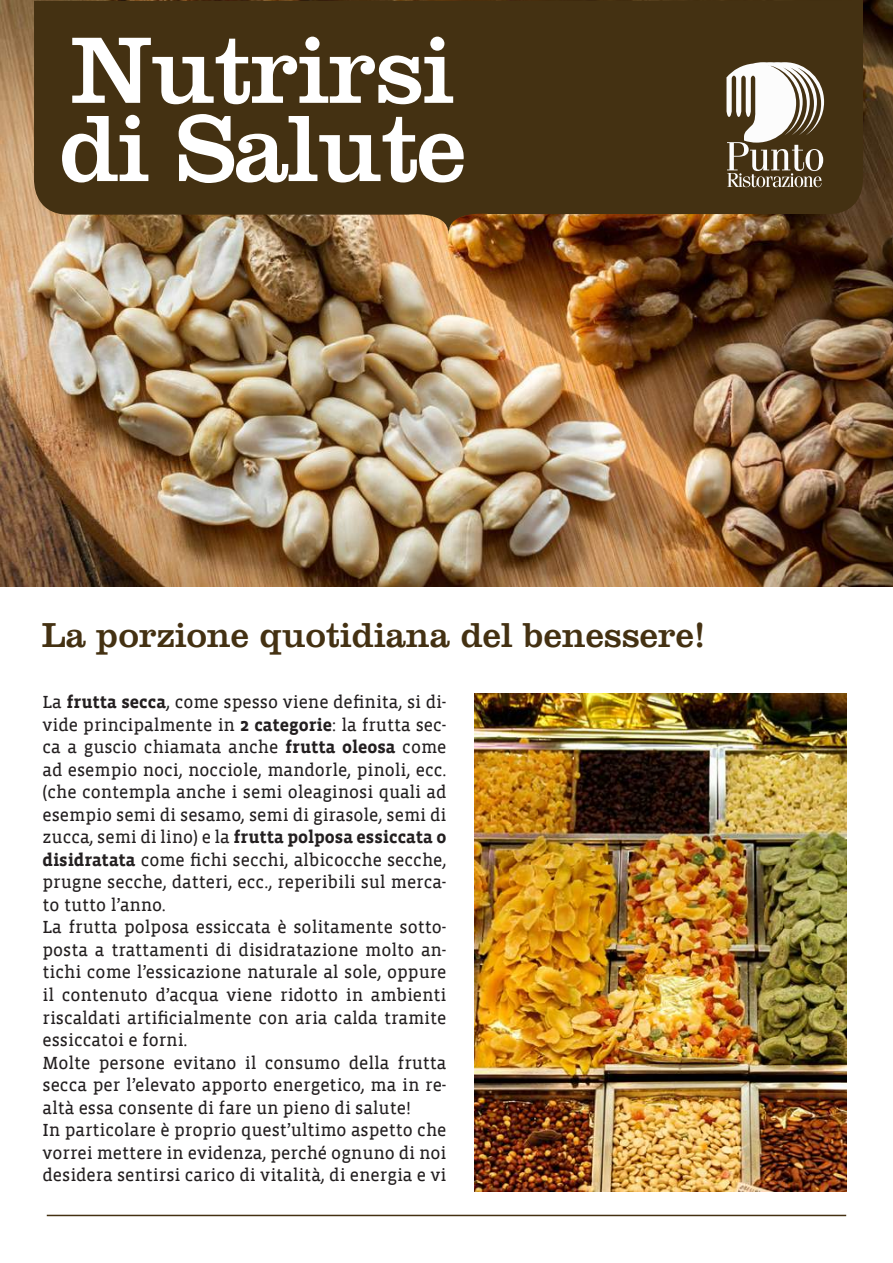
<style>
.page{position:relative;width:893px;height:1263px;background:#fff}
.page>*{position:absolute;margin:0;border:0;box-sizing:border-box;transform-origin:0 0}
.t1{font:98.1px/78.2px "Clarendon";letter-spacing:-.02em;color:#fff}
.t2{font:36px "Clarendon";color:#443112}
.t3{font:18px/22.5px "Vista Slab Reg";color:#231f20;text-align:justify}
.t4{font:700 18px "Vista Slab";color:#231f20}
.s1{font-family:"Vista Slab";font-weight:700}
.s2{font-family:"Vista Slab Reg";font-weight:400}
</style>
<div class="page">
<img style="left:0;top:0;width:893px;height:587px">
<svg style="left:33px;top:0;width:831px;height:234px;background:#4b3616"></svg>
<hr style="left:47px;top:1215px;width:799px;height:1px;background:#443112">
<img style="left:474px;top:693px;width:372px;height:498px">
<svg style="left:726px;top:62px;width:98px;height:125px"></svg>
<h1 class="t1" style="left:59px;top:29px;width:408px">Nutrirsi di Salute</h1>
<h2 class="t2" style="left:42px;top:614px;width:666px">La porzione quotidiana del benessere!</h2>
<p class="t3" style="left:43px;top:692px;width:405px">La <span class="s1">frutta secca</span>, come spesso viene definita, si di&shy;vide principalmente in <span class="s1">2 categorie</span>: la frutta sec&shy;ca a guscio chiamata anche <span class="s1">frutta oleosa</span> come ad esempio noci, nocciole, mandorle, pinoli, ecc. (che contempla anche i semi oleaginosi quali ad esempio semi di sesamo, semi di girasole, semi di</p>
<p class="t4" style="left:43px;top:828px;width:405px"><span class="s2">zucca, semi di lino) e la</span> frutta polposa essiccata o</p>
<p class="t3" style="left:43px;top:849px;width:405px;text-align:left"><span class="s1">disidratata</span> come fichi secchi, albicocche secche, prugne secche, datteri, ecc., reperibili sul merca&shy;to tutto l’anno.<br>La frutta polposa essiccata è solitamente sotto&shy;posta a trattamenti di disidratazione molto an&shy;tichi come l’essicazione naturale al sole, oppure il contenuto d’acqua viene ridotto in ambienti riscaldati artificialmente con aria calda tramite essiccatoi e forni.<br>Molte persone evitano il consumo della frutta secca per l’elevato apporto energetico, ma in re&shy;altà essa consente di fare un pieno di salute!<br>In particolare è proprio quest’ultimo aspetto che vorrei mettere in evidenza, perché ognuno di noi desidera sentirsi carico di vitalità, di energia e vi</p>
</div>
